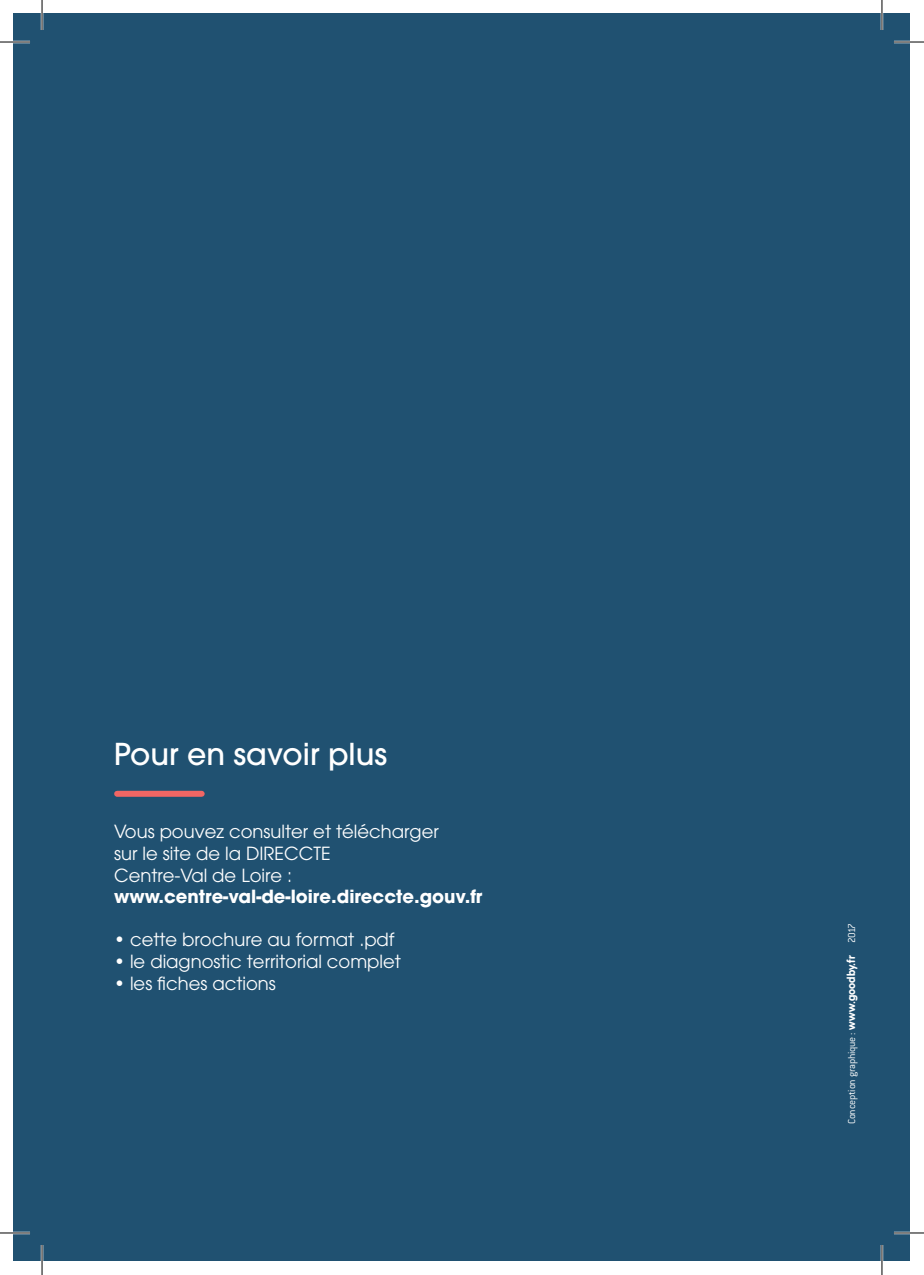
<style>
.page{position:relative;width:924px;height:1275px;background:#fff}
.page>*{position:absolute;margin:0;border:0;box-sizing:border-box;transform-origin:0 0}
.t1{font:500 30px "Avant Garde";color:#fff}
.t2{font:18px/21.6px "Avant Garde";color:#fff}
.t3{font:700 18px "Avant Garde";color:#fff}
.t4{font:300 11px "Conduit ITC";letter-spacing:-.015em;color:#fff}
.s1{font-family:"VAG Rounded";font-weight:700}
</style>
<div class="page">
<div style="left:14px;top:14px;width:895px;height:1247px;background:#205171"></div>
<div style="left:117px;top:791px;width:85px;height:6px;background:#f16664"></div>
<hr style="left:0;top:41px;width:30px;height:2px;background:#fff">
<hr style="left:893px;top:41px;width:30px;height:2px;background:#fff">
<hr style="left:0;top:1231px;width:30px;height:3px;background:#fff">
<hr style="left:893px;top:1231px;width:30px;height:3px;background:#fff">
<hr style="left:41px;top:0;width:2px;height:30px;background:#fff">
<hr style="left:41px;top:1245px;width:2px;height:30px;background:#fff">
<hr style="left:880px;top:0;width:2px;height:30px;background:#fff">
<hr style="left:880px;top:1245px;width:2px;height:30px;background:#fff">
<hr style="left:0;top:42px;width:30px;height:1px;background:#000">
<hr style="left:893px;top:42px;width:30px;height:1px;background:#000">
<hr style="left:0;top:1232px;width:30px;height:1px;background:#000">
<hr style="left:893px;top:1232px;width:30px;height:1px;background:#000">
<hr style="left:42px;top:0;width:1px;height:30px;background:#000">
<hr style="left:42px;top:1245px;width:1px;height:30px;background:#000">
<hr style="left:881px;top:0;width:1px;height:30px;background:#000">
<hr style="left:881px;top:1245px;width:1px;height:30px;background:#000">
<h1 class="t1" style="left:114px;top:735px;width:274px">Pour en savoir plus</h1>
<p class="t2" style="left:114px;top:821px;width:326px">Vous pouvez consulter et télécharger sur le site de la DIRECCTE<br>Centre-Val de Loire :</p>
<p class="t3" style="left:114px;top:885px;width:370px">www.centre-val-de-loire.direccte.gouv.fr</p>
<p class="t2" style="left:114px;top:929px;width:282px">• cette brochure au format .pdf</p>
<p class="t2" style="left:114px;top:950px;width:288px">• le diagnostic territorial complet</p>
<p class="t2" style="left:114px;top:972px;width:163px">• les fiches actions</p>
<p class="t4" style="left:845px;top:1124px;width:203px;rotate:-90deg">Conception graphique : <span class="s1">www.goodby.fr</span> 2017</p>
</div>
